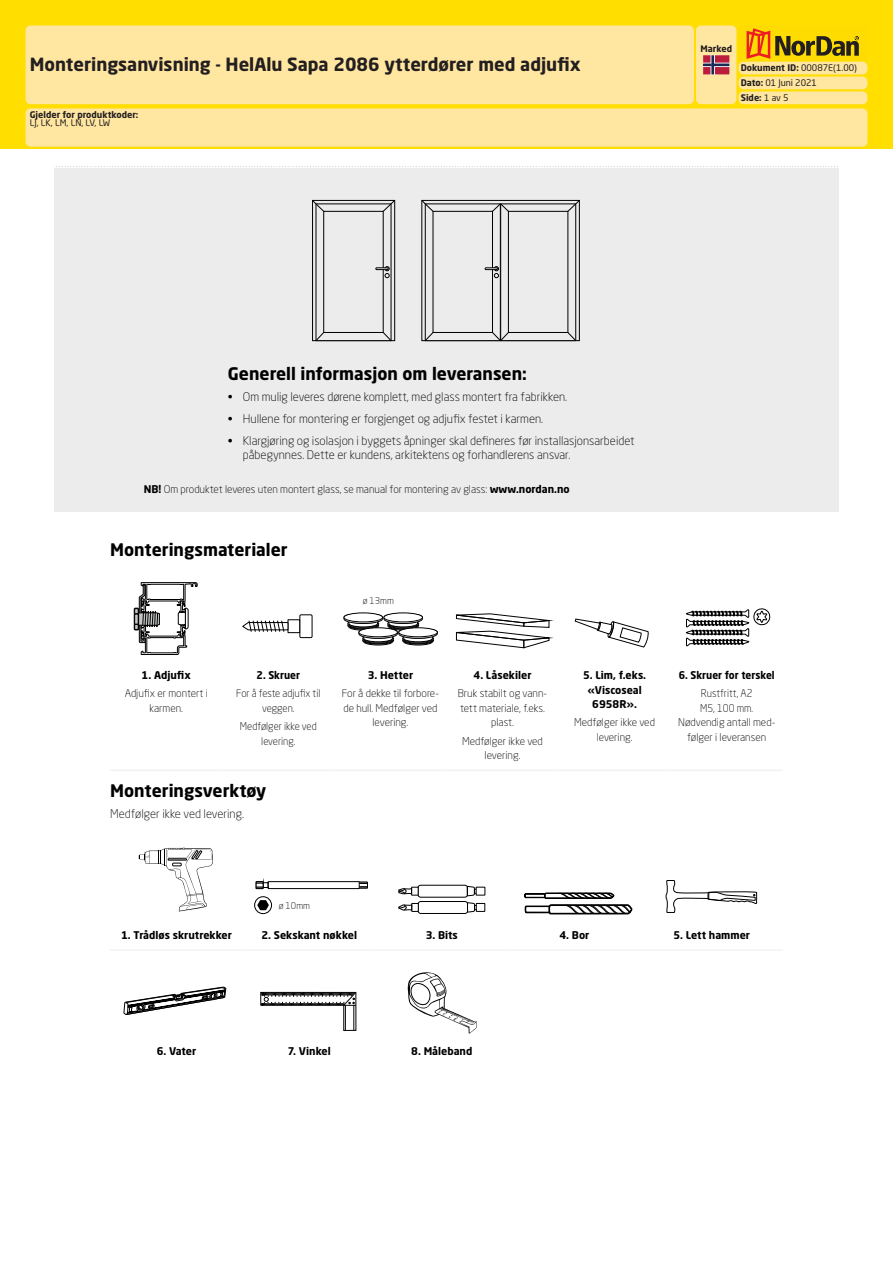
<style>
.page{position:relative;width:893px;height:1263px;background:#fff}
.page>*{position:absolute;margin:0;border:0;box-sizing:border-box;transform-origin:0 0}
.t1{font:700 18px "Neo Sans W1 G";color:#231f20}
.t2{font:700 17.1px "Neo Sans Std";color:#000}
.t3{font:300 11.85px/14.2px "Neo Sans Std";color:#000}
.t4{font:300 10.5px/14.5px "Neo Sans Std";color:#000;text-align:center}
.t5{font:700 10.5px/14.5px "Neo Sans Std";color:#000;text-align:center}
.t6{font:300 10.5px/18.3px "Neo Sans Std";color:#000;text-align:center;scale:.95 1}
.t7{font:700 10.5px/18.3px "Neo Sans Std";color:#000;text-align:center;scale:.95 1}
.t8{font:300 9.3px "Neo Sans Std";color:#000}
.t9{font:9px "Neo Sans W1 G";color:#231f20}
.t10{font:700 9px "Neo Sans W1 G";color:#231f20}
.s1{font-weight:700}
.s2{font-weight:400}
.s3{font-weight:300}
</style>
<div class="page">
<div style="left:0;top:0;width:893px;height:149px;background:#ffde00"></div>
<div style="left:739px;top:26px;width:128px;height:37px;background:linear-gradient(to right,#ffdc01,#ffdc01)"></div>
<svg style="left:747px;top:28px;width:112px;height:31px"></svg>
<div style="left:739px;top:62px;width:128px;height:12px;background:#ffe6a1;border-radius:4px"></div>
<div style="left:739px;top:62px;width:128px;height:12px;border:2px solid #ffe6a1;border-radius:4px"></div>
<div style="left:739px;top:77px;width:128px;height:12px;background:#ffe6a1;border-radius:4px"></div>
<div style="left:739px;top:77px;width:128px;height:12px;border:2px solid #ffe6a1;border-radius:4px"></div>
<div style="left:739px;top:92px;width:128px;height:11px;background:#ffe6a1;border-radius:4px"></div>
<div style="left:739px;top:91px;width:128px;height:13px;border:2px solid #ffe6a1;border-radius:4px"></div>
<div style="left:26px;top:109px;width:841px;height:37px;background:#ffe6a1;border-radius:4px"></div>
<div style="left:26px;top:108px;width:841px;height:39px;border:2px solid #ffe6a1;border-radius:4px"></div>
<div style="left:697px;top:26px;width:39px;height:77px;background:#ffe6a1;border-radius:4px"></div>
<div style="left:696px;top:26px;width:40px;height:78px;border:2px solid #ffe6a1;border-radius:4px"></div>
<div style="left:26px;top:26px;width:667px;height:77px;background:#ffe6a1;border-radius:4px"></div>
<div style="left:26px;top:26px;width:668px;height:78px;border:2px solid #ffe6a1;border-radius:4px"></div>
<svg style="left:715px;top:55px;width:14px;height:1px"></svg>
<svg style="left:703px;top:56px;width:26px;height:18px"></svg>
<svg style="left:54px;top:166px;width:784px;height:1px"></svg>
<div style="left:54px;top:168px;width:785px;height:344px;background:#ececec"></div>
<hr style="left:110px;top:770px;width:112px;height:1px;background:#ececec">
<hr style="left:222px;top:770px;width:112px;height:1px;background:#ececec">
<hr style="left:334px;top:770px;width:112px;height:1px;background:#ececec">
<hr style="left:446px;top:770px;width:113px;height:1px;background:#ececec">
<hr style="left:559px;top:770px;width:112px;height:1px;background:#ececec">
<hr style="left:671px;top:770px;width:112px;height:1px;background:#ececec">
<svg style="left:134px;top:582px;width:64px;height:73px"></svg>
<div style="left:300px;top:615px;width:12px;height:23px;border:1px solid #000"></div>
<div style="left:288px;top:619px;width:12px;height:14px;border:1px solid #000"></div>
<svg style="left:242px;top:620px;width:46px;height:12px"></svg>
<div style="left:344px;top:613px;width:39px;height:9px;border:1px solid #000;border-radius:50%"></div>
<div style="left:384px;top:613px;width:38px;height:9px;background:#0f0f0f;border-radius:50%"></div>
<div style="left:384px;top:613px;width:39px;height:9px;border:1px solid #000;border-radius:50%"></div>
<div style="left:364px;top:638px;width:28px;height:7px;border:1px solid #000;border-radius:50%"></div>
<div style="left:404px;top:638px;width:28px;height:7px;border:1px solid #000;border-radius:50%"></div>
<svg style="left:343px;top:614px;width:95px;height:30px"></svg>
<div style="left:399px;top:628px;width:38px;height:9px;background:#fff;border-radius:50%"></div>
<div style="left:399px;top:628px;width:38px;height:9px;border:1px solid #000;border-radius:50%"></div>
<svg style="left:455px;top:614px;width:94px;height:34px"></svg>
<svg style="left:574px;top:618px;width:75px;height:30px"></svg>
<svg style="left:686px;top:608px;width:85px;height:38px"></svg>
<hr style="left:110px;top:950px;width:133px;height:1px;background:#ececec">
<hr style="left:243px;top:950px;width:132px;height:1px;background:#ececec">
<hr style="left:375px;top:950px;width:133px;height:1px;background:#ececec">
<hr style="left:508px;top:950px;width:133px;height:1px;background:#ececec">
<hr style="left:641px;top:950px;width:142px;height:1px;background:#ececec">
<svg style="left:139px;top:848px;width:74px;height:63px"></svg>
<svg style="left:359px;top:882px;width:9px;height:6px"></svg>
<div style="left:358px;top:883px;width:10px;height:4px;border:1px solid #000"></div>
<div style="left:268px;top:881px;width:91px;height:8px;border:1px solid #000"></div>
<svg style="left:256px;top:881px;width:12px;height:8px"></svg>
<svg style="left:255px;top:897px;width:17px;height:17px"></svg>
<div style="left:254px;top:896px;width:18px;height:18px;border:1px solid #000;border-radius:50%"></div>
<svg style="left:257px;top:900px;width:12px;height:10px"></svg>
<div style="left:418px;top:901px;width:50px;height:13px;border:1px solid #000;border-radius:2px"></div>
<svg style="left:467px;top:902px;width:11px;height:11px"></svg>
<div style="left:476px;top:903px;width:9px;height:9px;border:1px solid #000"></div>
<div style="left:411px;top:903px;width:8px;height:9px;border:1px solid #000"></div>
<svg style="left:398px;top:904px;width:14px;height:7px"></svg>
<div style="left:418px;top:885px;width:50px;height:12px;border:1px solid #000;border-radius:2px"></div>
<svg style="left:467px;top:886px;width:11px;height:10px"></svg>
<div style="left:476px;top:887px;width:9px;height:8px;border:1px solid #000"></div>
<div style="left:411px;top:887px;width:7px;height:8px;border:1px solid #000"></div>
<svg style="left:398px;top:888px;width:14px;height:7px"></svg>
<svg style="left:525px;top:904px;width:107px;height:10px"></svg>
<svg style="left:524px;top:893px;width:90px;height:5px"></svg>
<svg style="left:665px;top:880px;width:92px;height:33px"></svg>
<svg style="left:124px;top:986px;width:102px;height:29px"></svg>
<svg style="left:260px;top:991px;width:97px;height:40px"></svg>
<svg style="left:407px;top:972px;width:70px;height:62px"></svg>
<svg style="left:312px;top:200px;width:83px;height:142px"></svg>
<div style="left:375px;top:267px;width:14px;height:3px;border:1px solid #000"></div>
<svg style="left:421px;top:200px;width:159px;height:142px"></svg>
<p class="t1" style="left:30px;top:53px;width:553px">Monteringsanvisning - HelAlu Sapa 2086 ytterdører med adjufix</p>
<p class="t10" style="left:30px;top:109px;width:110px">Gjelder for produktkoder:</p>
<p class="t9" style="left:30px;top:117px;width:82px">LJ, LK, LM, LN, LV, LW</p>
<p class="t10" style="left:700px;top:43px;width:33px">Marked</p>
<p class="t9" style="left:741px;top:62px;width:118px"><span class="s1">Dokument ID:</span> 00087E(1.00)</p>
<p class="t9" style="left:741px;top:77px;width:78px"><span class="s1">Dato:</span> 01 Juni 2021</p>
<p class="t10" style="left:741px;top:92px;width:49px">Side: <span class="s2">1 av 5</span></p>
<p class="t2" style="left:228px;top:362px;width:300px">Generell informasjon om leveransen:</p>
<p class="t3" style="left:228px;top:390px;width:341px">• Om mulig leveres dørene komplett, med glass montert fra fabrikken.</p>
<p class="t3" style="left:228px;top:411px;width:317px">• Hullene for montering er forgjenget og adjufix festet i karmen.</p>
<p class="t3" style="left:243px;top:433px;width:393px;text-indent:-15px">• Klargjøring og isolasjon i byggets åpninger skal defineres før installasjonsarbeidet påbegynnes. Dette er kundens, arkitektens og forhandlerens ansvar.</p>
<p class="t4" style="left:144px;top:482px;width:427px"><span class="s1">NB!</span> Om produktet leveres uten montert glass, se manual for montering av glass: <span class="s1">www.nordan.no</span></p>
<p class="t2" style="left:110px;top:538px;width:179px">Monteringsmaterialer</p>
<p class="t8" style="left:363px;top:595px;width:33px">ø 13mm</p>
<p class="t4" style="left:125px;top:666px;width:85px;line-height:18.3px"><span class="s1">1. Adjufix<br></span>Adjufix er montert i</p>
<p class="t4" style="left:150px;top:701px;width:35px">karmen.</p>
<p class="t6" style="left:236px;top:666px;width:90px"><span class="s1">2. Skruer<br></span>For å feste adjufix til</p>
<p class="t6" style="left:240px;top:699px;width:82px">veggen.<br>Medfølger ikke ved</p>
<p class="t6" style="left:261px;top:731px;width:37px">levering.</p>
<p class="t2" style="left:110px;top:779px;width:158px">Monteringsverktøy</p>
<p class="t3" style="left:110px;top:807px;width:135px">Medfølger ikke ved levering.</p>
<p class="t4" style="left:342px;top:666px;width:99px;line-height:18.3px"><span class="s1">3. Hetter<br></span>For å dekke til forbore-</p>
<p class="t4" style="left:343px;top:701px;width:96px">de hull. Medfølger ved levering.</p>
<p class="t4" style="left:458px;top:666px;width:91px;line-height:18.3px"><span class="s1">4. Låsekiler<br></span>Bruk stabilt og vann-</p>
<p class="t4" style="left:460px;top:701px;width:86px">tett materiale, f.eks. plast.</p>
<p class="t4" style="left:462px;top:733px;width:82px">Medfølger ikke ved levering.</p>
<p class="t5" style="left:583px;top:667px;width:65px">5. Lim, f.eks. «Viscoseal<br>6958R».</p>
<p class="t4" style="left:574px;top:715px;width:82px">Medfølger ikke ved levering.</p>
<p class="t7" style="left:679px;top:666px;width:103px">6. Skruer for terskel<br><span class="s3">Rustfritt, A2</span></p>
<p class="t6" style="left:678px;top:701px;width:104px;line-height:14.5px">M5, 100 mm.<br>Nødvendig antall med&shy;følger i leveransen</p>
<p class="t8" style="left:279px;top:900px;width:33px">ø 10mm</p>
<p class="t5" style="left:121px;top:927px;width:112px">1. Trådløs skrutrekker</p>
<p class="t5" style="left:261px;top:927px;width:97px">2. Sekskant nøkkel</p>
<p class="t5" style="left:426px;top:927px;width:34px">3. Bits</p>
<p class="t5" style="left:559px;top:927px;width:31px">4. Bor</p>
<p class="t5" style="left:673px;top:927px;width:78px">5. Lett hammer</p>
<p class="t5" style="left:157px;top:1044px;width:41px">6. Vater</p>
<p class="t5" style="left:288px;top:1044px;width:44px">7. Vinkel</p>
<p class="t5" style="left:411px;top:1044px;width:63px">8. Måleband</p>
</div>
